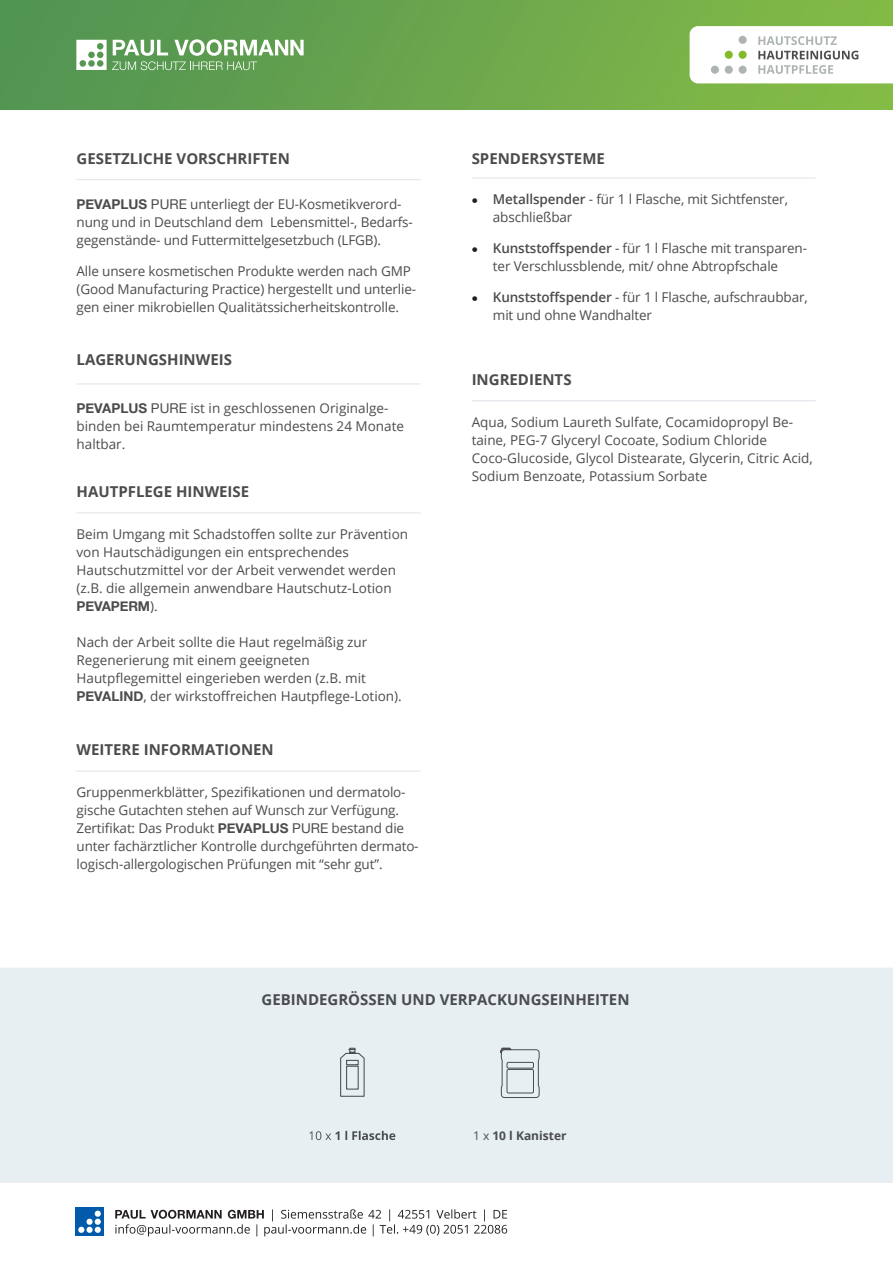
<style>
.page{position:relative;width:893px;height:1263px;background:#fff}
.page>*{position:absolute;margin:0;border:0;box-sizing:border-box;transform-origin:0 0}
.t1{font:700 15px "Open Sans";color:#4b4c4d}
.Listen_mit_Punkt{font:13.5px/18px "Open Sans";letter-spacing:-.01em;color:#4b4c4d}
.t2{font:700 12px "Open Sans";color:#4b4c4d}
.s1{font-family:"Helvetica Neue";font-weight:700}
.s2{font-family:"Helvetica Neue"}
.s3{font-family:"Entypo";color:#231f20}
.s4{font-weight:600}
.s5{font-weight:400}
</style>
<div class="page">
<svg style="left:0;top:1182px;width:893px;height:55px"></svg>
<div style="left:0;top:968px;width:893px;height:214px;background:#e7eff3"></div>
<img style="left:0;top:0;width:893px;height:110px">
<hr style="left:77px;top:179px;width:344px;height:1px;background:#dde3e8">
<hr style="left:77px;top:384px;width:344px;height:1px;background:#dde3e8">
<hr style="left:472px;top:178px;width:344px;height:1px;background:#dde3e8">
<hr style="left:77px;top:771px;width:344px;height:1px;background:#dde3e8">
<hr style="left:77px;top:512px;width:344px;height:1px;background:#dde3e8">
<hr style="left:472px;top:400px;width:344px;height:1px;background:#dde3e8">
<div style="left:75px;top:1207px;width:29px;height:29px;background:#015aaa"></div>
<div style="left:86px;top:1227px;width:7px;height:6px;background:#fff;border-radius:50%"></div>
<svg style="left:78px;top:1227px;width:6px;height:6px"></svg>
<svg style="left:95px;top:1219px;width:6px;height:14px"></svg>
<div style="left:86px;top:1219px;width:7px;height:6px;background:#fff;border-radius:50%"></div>
<div style="left:95px;top:1210px;width:6px;height:7px;background:#fff;border-radius:50%"></div>
<svg style="left:115px;top:1209px;width:392px;height:27px"></svg>
<svg style="left:76px;top:39px;width:228px;height:31px"></svg>
<svg style="left:690px;top:26px;width:203px;height:57px"></svg>
<svg style="left:309px;top:1131px;width:86px;height:9px"></svg>
<svg style="left:340px;top:1047px;width:25px;height:50px"></svg>
<svg style="left:500px;top:1047px;width:40px;height:51px;background:#ccd3d6"></svg>
<p class="t1" style="left:77px;top:148px;width:215px">GESETZLICHE VORSCHRIFTEN</p>
<p class="Listen_mit_Punkt" style="left:77px;top:195px;width:338px"><span class="s1">PEVAPLUS</span> <span class="s2">PURE</span> unterliegt der EU-Kosmetikverord&shy;nung und in Deutschland dem Lebensmittel-, Bedarfs&shy;gegenstände- und Futtermittelgesetzbuch (LFGB).</p>
<p class="Listen_mit_Punkt" style="left:77px;top:261px;width:341px">Alle unsere kosmetischen Produkte werden nach GMP (Good Manufacturing Practice) hergestellt und unterlie&shy;gen einer mikrobiellen Qualitätssicherheitskontrolle.</p>
<p class="t1" style="left:77px;top:349px;width:157px">LAGERUNGSHINWEIS</p>
<p class="Listen_mit_Punkt" style="left:77px;top:399px;width:329px"><span class="s1">PEVAPLUS</span> <span class="s2">PURE</span> ist in geschlossenen Originalge&shy;binden bei Raumtemperatur mindestens 24 Monate haltbar.</p>
<p class="t1" style="left:77px;top:481px;width:174px">HAUTPFLEGE HINWEISE</p>
<p class="Listen_mit_Punkt" style="left:77px;top:525px;width:333px">Beim Umgang mit Schadstoffen sollte zur Prävention von Hautschädigungen ein entsprechendes Hautschutzmittel vor der Arbeit verwendet werden (z.B. die allgemein anwendbare Hautschutz-Lotion <span class="s1">PEVAPERM</span>).</p>
<p class="Listen_mit_Punkt" style="left:77px;top:633px;width:292px">Nach der Arbeit sollte die Haut regelmäßig zur</p>
<p class="Listen_mit_Punkt" style="left:77px;top:651px;width:235px">Regenerierung mit einem geeigneten</p>
<p class="Listen_mit_Punkt" style="left:77px;top:669px;width:291px">Hautpflegemittel eingerieben werden (z.B. mit</p>
<p class="Listen_mit_Punkt" style="left:77px;top:687px;width:327px"><span class="s1">PEVALIND</span>, der wirkstoffreichen Hautpflege-Lotion).</p>
<p class="t1" style="left:77px;top:739px;width:199px">WEITERE INFORMATIONEN</p>
<p class="Listen_mit_Punkt" style="left:77px;top:783px;width:344px">Gruppenmerkblätter, Spezifikationen und dermatolo&shy;gische Gutachten stehen auf Wunsch zur Verfügung.<br>Zertifikat: Das Produkt <span class="s1">PEVAPLUS</span> <span class="s2">PURE</span> bestand die unter fachärztlicher Kontrolle durchgeführten dermato&shy;logisch-allergologischen Prüfungen mit “sehr gut”.</p>
<p class="t1" style="left:472px;top:148px;width:135px">SPENDERSYSTEME</p>
<p class="Listen_mit_Punkt" style="left:493px;top:190px;width:297px;text-indent:-21px"><span class="s3">}</span> <span class="s4">Metallspender</span> - für 1 l Flasche, mit Sichtfenster, abschließbar</p>
<p class="Listen_mit_Punkt" style="left:472px;top:239px;width:337px;text-align:center"><span class="s3">}</span> <span class="s4">Kunststoffspender</span> - für 1 l Flasche mit transparen&shy;ter Verschlussblende, mit/ ohne Abtropfschale</p>
<p class="Listen_mit_Punkt" style="left:493px;top:288px;width:316px;text-indent:-21px"><span class="s3">}</span> <span class="s4">Kunststoffspender</span> - für 1 l Flasche, aufschraubbar, mit und ohne Wandhalter</p>
<p class="t1" style="left:472px;top:368px;width:101px">INGREDIENTS</p>
<p class="Listen_mit_Punkt" style="left:472px;top:412px;width:323px">Aqua, Sodium Laureth Sulfate, Cocamidopropyl Be&shy;taine, PEG-7 Glyceryl Cocoate, Sodium Chloride</p>
<p class="Listen_mit_Punkt" style="left:472px;top:448px;width:343px">Coco-Glucoside, Glycol Distearate, Glycerin, Citric Acid,<br>Sodium Benzoate, Potassium Sorbate</p>
<p class="t1" style="left:262px;top:989px;width:369px">GEBINDEGRÖSSEN UND VERPACKUNGSEINHEITEN</p>
<p class="t2" style="left:473px;top:1127px;width:95px"><span class="s5">1 x</span> 10 l Kanister</p>
</div>
